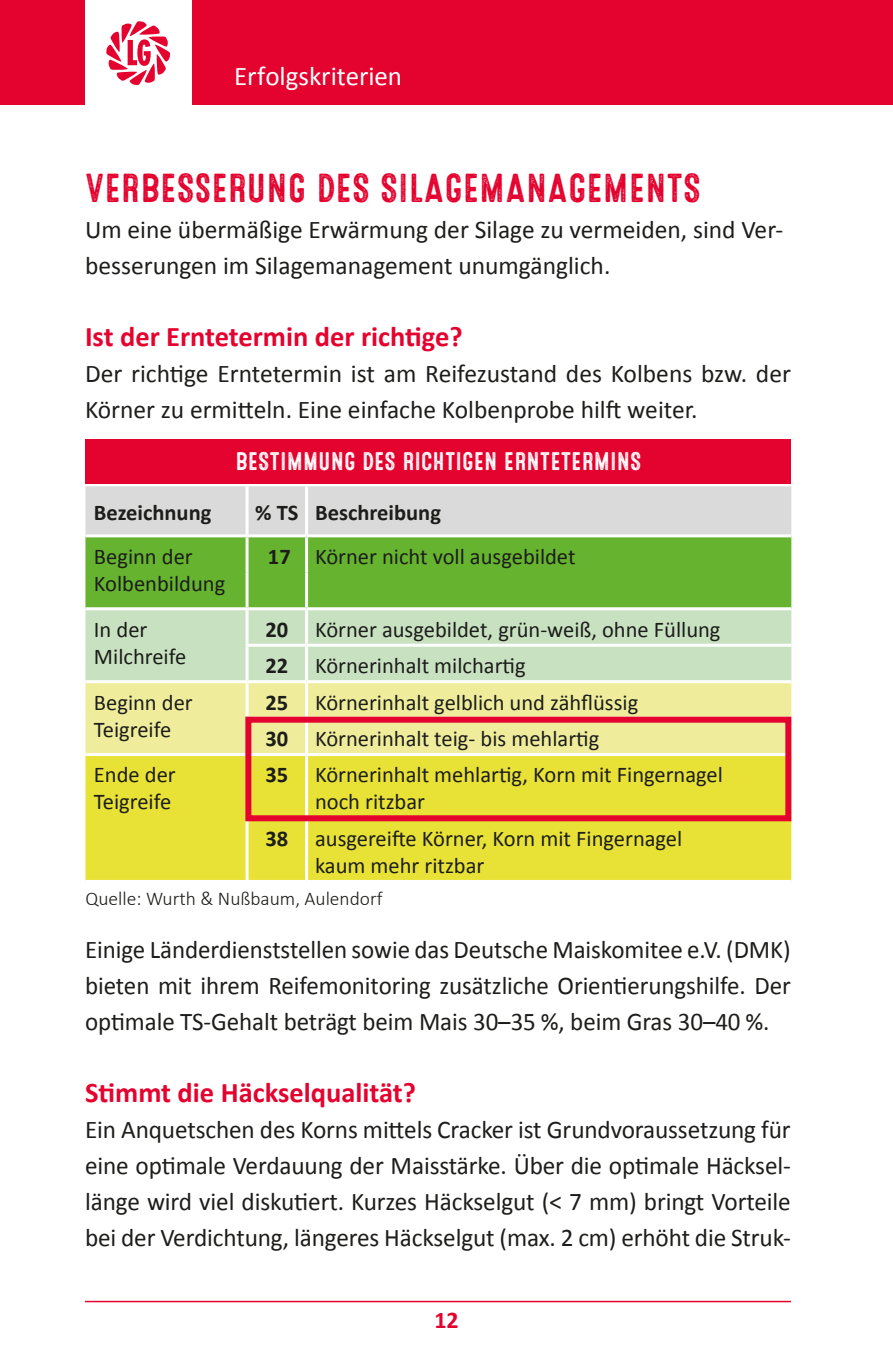
<style>
.page{position:relative;width:893px;height:1361px;background:#fff}
.page>*{position:absolute;margin:0;border:0;box-sizing:border-box;transform-origin:0 0}
.t1{font:40.5px "Microbrew Three";color:#e4032e}
.t2{font:700 28.5px "Calibri";color:#e4032e}
.t3{font:27px "Calibri";color:#fff}
.t4{font:25.5px/36px "Calibri";color:#1d1d1b}
.t5{font:25.5px "Microbrew Three";color:#fff}
.t6{font:700 24px "Calibri";color:#e4032e}
.t7{font:22.5px/27px "Calibri";color:#1d1d1b}
.t8{font:700 22.5px "Calibri";color:#1d1d1b}
.t9{font:300 19.5px "Calibri";color:#1d1d1b}
.s1{font-weight:700}
</style>
<div class="page">
<div style="left:85px;top:486px;width:706px;height:48px;background:#dadada"></div>
<div style="left:85px;top:537px;width:706px;height:70px;background:#65b32e"></div>
<div style="left:85px;top:610px;width:706px;height:70px;background:#c8e1c0"></div>
<div style="left:85px;top:683px;width:706px;height:70px;background:#efed9b"></div>
<div style="left:85px;top:756px;width:706px;height:124px;background:#e8e237"></div>
<hr style="left:246px;top:486px;width:3px;height:48px;background:#fff">
<hr style="left:305px;top:486px;width:3px;height:48px;background:#fff">
<hr style="left:246px;top:537px;width:3px;height:35px;background:#fff">
<hr style="left:305px;top:537px;width:3px;height:35px;background:#fff">
<hr style="left:246px;top:572px;width:3px;height:35px;background:#fff">
<hr style="left:305px;top:572px;width:3px;height:35px;background:#fff">
<hr style="left:246px;top:610px;width:3px;height:34px;background:#fff">
<hr style="left:305px;top:610px;width:3px;height:34px;background:#fff">
<hr style="left:246px;top:644px;width:61px;height:3px;background:#fff">
<hr style="left:246px;top:647px;width:3px;height:33px;background:#fff">
<hr style="left:307px;top:644px;width:484px;height:3px;background:#fff">
<hr style="left:305px;top:647px;width:3px;height:33px;background:#fff">
<hr style="left:246px;top:683px;width:3px;height:33px;background:#fff">
<hr style="left:305px;top:683px;width:3px;height:33px;background:#fff">
<hr style="left:305px;top:719px;width:3px;height:34px;background:#fff">
<hr style="left:305px;top:756px;width:3px;height:60px;background:#fff">
<hr style="left:246px;top:819px;width:3px;height:61px;background:#fff">
<hr style="left:305px;top:819px;width:3px;height:61px;background:#fff">
<div style="left:245px;top:716px;width:546px;height:105px;border:6px solid #e4032e"></div>
<div style="left:85px;top:439px;width:706px;height:44px;background:#e4032e"></div>
<hr style="left:85px;top:1300px;width:706px;height:2px;background:#e4032e">
<div style="left:192px;top:0;width:701px;height:105px;background:#e4032e"></div>
<svg style="left:106px;top:21px;width:65px;height:65px"></svg>
<div style="left:0;top:0;width:85px;height:105px;background:#e4032e"></div>
<p class="t3" style="left:234px;top:59px;width:169px">Erfolgskriterien</p>
<h1 class="t1" style="left:85px;top:165px;width:617px">VERBESSERUNG DES SILAGEMANAGEMENTS</h1>
<p class="t4" style="left:85px;top:211px;width:700px">Um eine übermäßige Erwärmung der Silage zu vermeiden, sind Ver&shy;besserungen im Silagemanagement unumgänglich.</p>
<p class="t2" style="left:85px;top:318px;width:379px">Ist der Erntetermin der richtige?</p>
<p class="t4" style="left:85px;top:355px;width:707px">Der richtige Erntetermin ist am Reifezustand des Kolbens bzw. der<br>Körner zu ermitteln. Eine einfache Kolbenprobe hilft weiter.</p>
<p class="t5" style="left:235px;top:447px;width:408px">BESTIMMUNG DES RICHTIGEN ERNTETERMINS</p>
<p class="t8" style="left:94px;top:498px;width:119px">Bezeichnung</p>
<p class="t8" style="left:255px;top:498px;width:187px">% TS Beschreibung</p>
<p class="t7" style="left:94px;top:543px;width:133px">Beginn der<br>Kolbenbildung</p>
<p class="t7" style="left:268px;top:543px;width:309px"><span class="s1">17</span> Körner nicht voll ausgebildet</p>
<p class="t7" style="left:94px;top:616px;width:94px">In der<br>Milchreife</p>
<p class="t7" style="left:265px;top:611px;width:457px;line-height:36.3px"><span class="s1">20</span> Körner ausgebildet, grün-weiß, ohne Füllung<br><span class="s1">22</span> Körnerinhalt milchartig</p>
<p class="t7" style="left:94px;top:689px;width:100px">Beginn der<br>Teigreife</p>
<p class="t7" style="left:265px;top:684px;width:374px;line-height:36.3px"><span class="s1">25</span> Körnerinhalt gelblich und zähflüssig<br><span class="s1">30</span> Körnerinhalt teig- bis mehlartig</p>
<p class="t7" style="left:94px;top:761px;width:83px">Ende der<br>Teigreife</p>
<p class="t7" style="left:315px;top:761px;width:409px;text-indent:-50px"><span class="s1">35</span> Körnerinhalt mehlartig, Korn mit Fingernagel noch ritzbar</p>
<p class="t7" style="left:315px;top:825px;width:369px;text-indent:-50px"><span class="s1">38</span> ausgereifte Körner, Korn mit Fingernagel kaum mehr ritzbar</p>
<p class="t9" style="left:85px;top:886px;width:299px">Quelle: Wurth &amp; Nußbaum, Aulendorf</p>
<p class="t4" style="left:85px;top:931px;width:707px;text-align:justify">Einige Länderdienststellen sowie das Deutsche Maiskomitee e.V. (DMK) bieten mit ihrem Reifemonitoring zusätzliche Orientierungshilfe. Der optimale TS-Gehalt beträgt beim Mais 30–35 %, beim Gras 30–40 %.</p>
<p class="t2" style="left:85px;top:1074px;width:332px">Stimmt die Häckselqualität?</p>
<p class="t4" style="left:85px;top:1111px;width:707px;text-align:justify">Ein Anquetschen des Korns mittels Cracker ist Grundvoraussetzung für eine optimale Verdauung der Maisstärke. Über die optimale Häcksel&shy;länge wird viel diskutiert. Kurzes Häckselgut (&lt; 7 mm) bringt Vorteile bei der Verdichtung, längeres Häckselgut (max. 2 cm) erhöht die Struk-</p>
<p class="t6" style="left:434px;top:1305px;width:26px">12</p>
</div>
